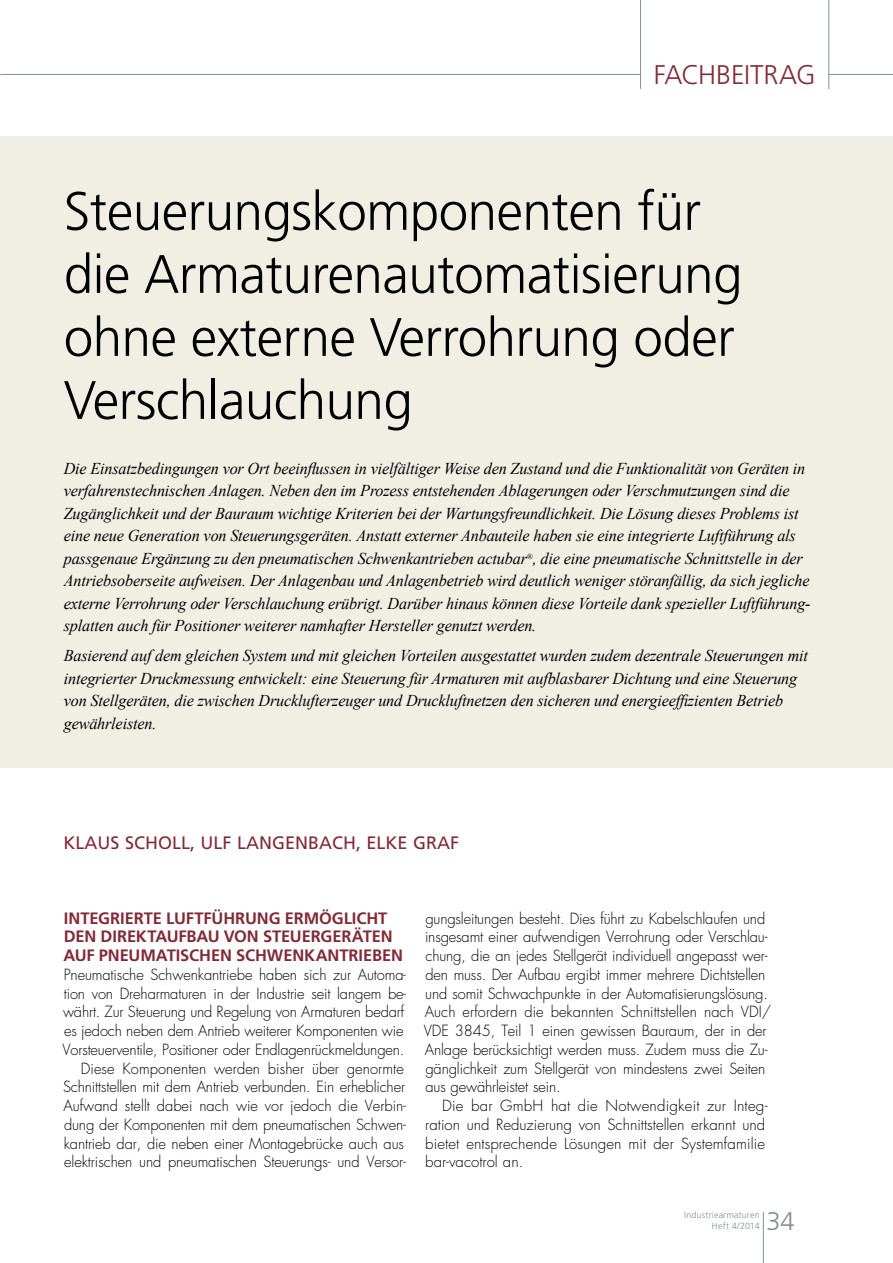
<style>
.page{position:relative;width:893px;height:1263px;background:#fff}
.page>*{position:absolute;margin:0;border:0;box-sizing:border-box;transform-origin:0 0}
.IA_Headline{font:300 54px/63px "Frutiger";letter-spacing:-.01em;color:#000}
.t1{font:300 27px "Frutiger";letter-spacing:-.015em;color:#822a3a}
.t2{font:300 25.5px "Frutiger";color:#848d91}
.IA_Autor_vorn{font:18px "Frutiger";color:#822a3a}
.IA_Abstract{font:italic 16.5px/22.5px "Times New Roman";letter-spacing:-.01em;color:#000}
.IA_1_Subline{font:700 16.5px/18.8px "Frutiger";letter-spacing:-.005em;color:#822a3a}
.IA_Fliesstext_Einzug{font:300 15px/18.8px "Futura";letter-spacing:-.01em;color:#000}
.IA_Fliesstext{font:300 15px/18.8px "Futura";letter-spacing:-.01em;color:#000}
.t3{font:300 9px "Frutiger";letter-spacing:.015em;color:#848d91}
</style>
<div class="page">
<hr style="left:763px;top:1212px;width:1px;height:51px;background:#848d91">
<hr style="left:640px;top:0;width:1px;height:89px;background:#848d91">
<hr style="left:828px;top:0;width:1px;height:89px;background:#848d91">
<hr style="left:829px;top:74px;width:64px;height:1px;background:#848d91">
<hr style="left:0;top:74px;width:641px;height:1px;background:#848d91">
<div style="left:0;top:136px;width:893px;height:631px;background:#f1efe4"></div>
<h2 class="t1" style="left:654px;top:59px;width:163px">FACHBEITRAG</h2>
<p class="IA_Headline" style="left:64px;top:180px;width:680px">Steuerungskomponenten für die Armaturenautomatisierung ohne externe Verrohrung oder<br>Verschlauchung</p>
<p class="IA_Abstract" style="left:64px;top:456px;width:748px">Die Einsatzbedingungen vor Ort beeinflussen in vielfältiger Weise den Zustand und die Funktionalität von Geräten in verfahrenstechnischen Anlagen. Neben den im Prozess entstehenden Ablagerungen oder Verschmutzungen sind die Zugänglichkeit und der Bauraum wichtige Kriterien bei der Wartungsfreundlichkeit. Die Lösung dieses Problems ist eine neue Generation von Steuerungsgeräten. Anstatt externer Anbauteile haben sie eine integrierte Luftführung als passgenaue Ergänzung zu den pneumatischen Schwenkantrieben actubar<sup>®</sup>, die eine pneumatische Schnittstelle in der Antriebsoberseite aufweisen. Der Anlagenbau und Anlagenbetrieb wird deutlich weniger störanfällig, da sich jegliche externe Verrohrung oder Verschlauchung erübrigt. Darüber hinaus können diese Vorteile dank spezieller Luftführung&shy;splatten auch für Positioner weiterer namhafter Hersteller genutzt werden.</p>
<p class="IA_Abstract" style="left:64px;top:644px;width:746px">Basierend auf dem gleichen System und mit gleichen Vorteilen ausgestattet wurden zudem dezentrale Steuerungen mit integrierter Druckmessung entwickelt: eine Steuerung für Armaturen mit aufblasbarer Dichtung und eine Steuerung von Stellgeräten, die zwischen Drucklufterzeuger und Druckluftnetzen den sicheren und energieeffizienten Betrieb gewährleisten.</p>
<p class="IA_Autor_vorn" style="left:64px;top:832px;width:397px">KLAUS SCHOLL, ULF LANGENBACH, ELKE GRAF</p>
<p class="IA_1_Subline" style="left:63px;top:908px;width:341px">INTEGRIERTE LUFTFÜHRUNG ERMÖGLICHT<br>DEN DIREKTAUFBAU VON STEUERGERÄTEN<br>AUF PNEUMATISCHEN SCHWENKANTRIEBEN</p>
<p class="IA_Fliesstext" style="left:62px;top:965px;width:345px">Pneumatische Schwenkantriebe haben sich zur Automa&shy;tion von Dreharmaturen in der Industrie seit langem be&shy;währt. Zur Steuerung und Regelung von Armaturen bedarf es jedoch neben dem Antrieb weiterer Komponenten wie Vorsteuerventile, Positioner oder Endlagenrückmeldungen.</p>
<p class="IA_Fliesstext_Einzug" style="left:63px;top:1059px;width:344px;text-indent:18px">Diese Komponenten werden bisher über genormte Schnittstellen mit dem Antrieb verbunden. Ein erheblicher Aufwand stellt dabei nach wie vor jedoch die Verbin&shy;dung der Komponenten mit dem pneumatischen Schwen&shy;kantrieb dar, die neben einer Montagebrücke auch aus elektrischen und pneumatischen Steuerungs- und Versor-</p>
<p class="IA_Fliesstext_Einzug" style="left:424px;top:909px;width:349px">gungsleitungen besteht. Dies führt zu Kabelschlaufen und insgesamt einer aufwendigen Verrohrung oder Verschlau&shy;chung, die an jedes Stellgerät individuell angepasst wer&shy;den muss. Der Aufbau ergibt immer mehrere Dichtstellen und somit Schwachpunkte in der Automatisierungslösung.<br>Auch erfordern die bekannten Schnittstellen nach VDI/ VDE 3845, Teil 1 einen gewissen Bauraum, der in der Anlage berücksichtigt werden muss. Zudem muss die Zu&shy;gänglichkeit zum Stellgerät von mindestens zwei Seiten aus gewährleistet sein.</p>
<p class="IA_Fliesstext_Einzug" style="left:425px;top:1097px;width:344px;text-indent:17px">Die bar GmbH hat die Notwendigkeit zur Integ&shy;ration und Reduzierung von Schnittstellen erkannt und bietet entsprechende Lösungen mit der Systemfamilie bar-vacotrol an.</p>
<p class="t3" style="left:684px;top:1210px;width:77px">Industriearmaturen</p>
<p class="t3" style="left:712px;top:1220px;width:49px">Heft 4/2014</p>
<p class="t2" style="left:766px;top:1206px;width:30px">34</p>
</div>
